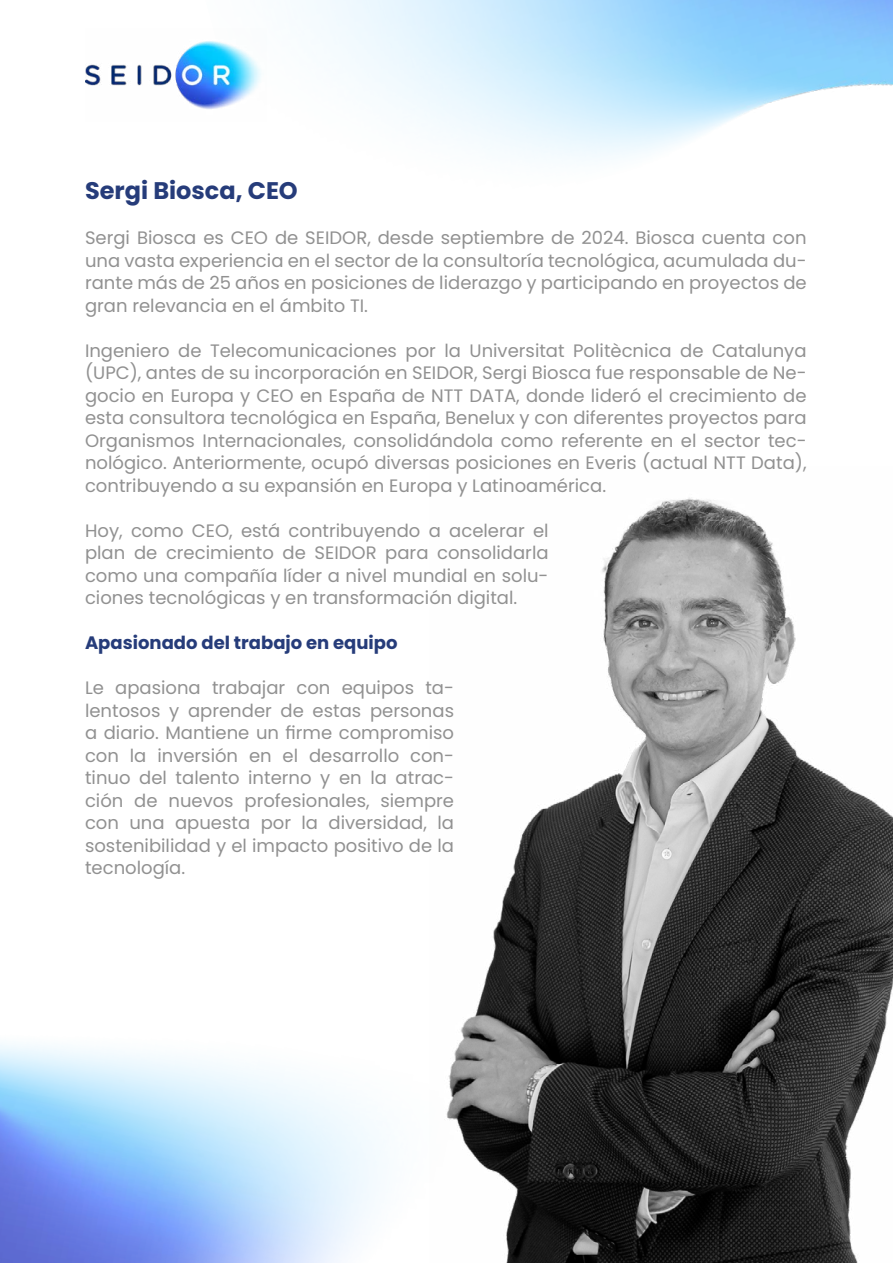
<style>
.page{position:relative;width:893px;height:1263px;background:#fff}
.page>*{position:absolute;margin:0;border:0;box-sizing:border-box;transform-origin:0 0}
.t1{font:700 24px "Poppins";color:#263c7a}
.t2{font:18px/22.5px "Poppins";color:#919191;text-align:justify}
.t3{font:700 18px "Poppins";color:#263c7a}
</style>
<div class="page">
<img style="left:0;top:1043px;width:381px;height:220px">
<img style="left:85px;top:29px;width:181px;height:81px">
<img style="left:446px;top:497px;width:447px;height:766px">
<h1 class="t1" style="left:85px;top:177px;width:214px">Sergi Biosca, CEO</h1>
<p class="t2" style="left:85px;top:227px;width:723px">Sergi Biosca es CEO de SEIDOR, desde septiembre de 2024. Biosca cuenta con una vasta experiencia en el sector de la consultoría tecnológica, acumulada du&shy;rante más de 25 años en posiciones de liderazgo y participando en proyectos de gran relevancia en el ámbito TI.</p>
<p class="t2" style="left:85px;top:339px;width:723px">Ingeniero de Telecomunicaciones por la Universitat Politècnica de Catalunya (UPC), antes de su incorporación en SEIDOR, Sergi Biosca fue responsable de Ne&shy;gocio en Europa y CEO en España de NTT DATA, donde lideró el crecimiento de esta consultora tecnológica en España, Benelux y con diferentes proyectos para Organismos Internacionales, consolidándola como referente en el sector tec&shy;nológico. Anteriormente, ocupó diversas posiciones en Everis (actual NTT Data), contribuyendo a su expansión en Europa y Latinoamérica.</p>
<p class="t2" style="left:85px;top:519px;width:465px">Hoy, como CEO, está contribuyendo a acelerar el plan de crecimiento de SEIDOR para consolidarla como una compañía líder a nivel mundial en solu&shy;ciones tecnológicas y en transformación digital.</p>
<p class="t3" style="left:85px;top:632px;width:314px">Apasionado del trabajo en equipo</p>
<p class="t2" style="left:85px;top:677px;width:371px">Le apasiona trabajar con equipos ta&shy;lentosos y aprender de estas personas a diario. Mantiene un firme compromiso con la inversión en el desarrollo con&shy;tinuo del talento interno y en la atrac&shy;ción de nuevos profesionales, siempre con una apuesta por la diversidad, la sostenibilidad y el impacto positivo de la tecnología.</p>
</div>
